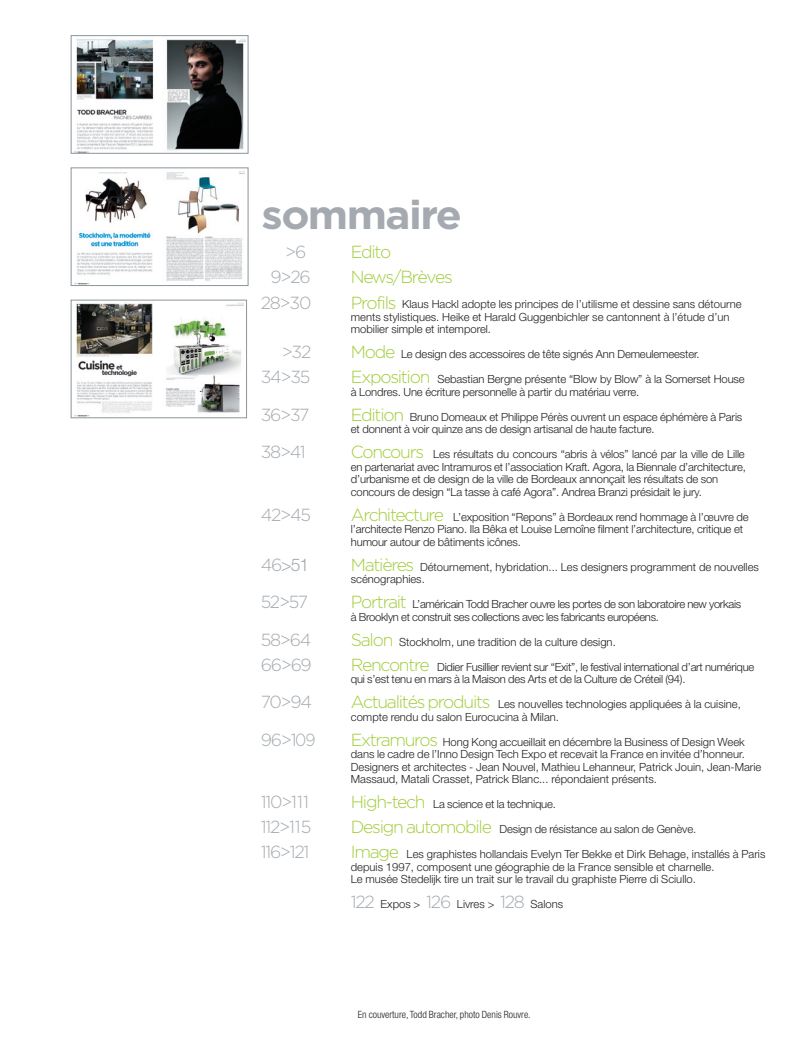
<style>
.page{position:relative;width:798px;height:1063px;background:#fff}
.page>*{position:absolute;margin:0;border:0;box-sizing:border-box;transform-origin:0 0}
.t1{font:700 40.12px "Gotham";letter-spacing:-.035em;color:#a4aab0;scale:1.06 1}
.t2{font:300 17.5px "Gotham";letter-spacing:-.07em;color:#a4aab0}
.t3{font:300 17.5px "Gotham";letter-spacing:-.07em;color:#a1cc3a}
.t4{font:300 17.5px "Helvetica Neue";color:#a4aab0}
.t5{font:300 11.25px/12.5px "Helvetica Neue";letter-spacing:-.01em;color:#231f20}
.t6{font:300 11.25px/12.5px "Helvetica Neue";letter-spacing:-.03em;color:#231f20}
.t7{font:300 condensed 10px "Helvetica Neue";color:#231f20}
.s1{font-family:"Gotham";font-size:17.5px;color:#a1cc3a}
.s2{font-family:"Gotham"}
.s3{font-family:"Gotham";font-size:17.5px;color:#a4aab0}
</style>
<div class="page">
<img style="left:74px;top:39px;width:172px;height:113px">
<div style="left:71px;top:35px;width:177px;height:119px;border:1px solid #8a959a"></div>
<img style="left:74px;top:171px;width:171px;height:113px">
<div style="left:71px;top:168px;width:177px;height:118px;border:1px solid #8a959a"></div>
<img style="left:74px;top:303px;width:170px;height:113px">
<div style="left:71px;top:300px;width:176px;height:118px;border:1px solid #8a959a"></div>
<h1 class="t1" style="left:261px;top:200px;width:190px">sommaire</h1>
<h2 class="t2" style="left:285px;top:246px;width:23px">&gt;6</h2>
<h2 class="t3" style="left:351px;top:246px;width:42px">Edito</h2>
<h2 class="t2" style="left:270px;top:271px;width:42px">9&gt;26</h2>
<h2 class="t3" style="left:351px;top:271px;width:103px">News/Brèves</h2>
<h2 class="t2" style="left:261px;top:296px;width:52px">28&gt;30</h2>
<p class="t5" style="left:351px;top:299px;width:392px"><span class="s1">Profils</span> Klaus Hackl adopte les principes de l’utilisme et dessine sans détourne ments stylistiques. Heike et Harald Guggenbichler se cantonnent à l’étude d’un mobilier simple et intemporel.</p>
<h2 class="t2" style="left:281px;top:346px;width:31px">&gt;32</h2>
<p class="t5" style="left:351px;top:349px;width:350px"><span class="s1">Mode</span> Le design des accessoires de tête signés Ann Demeulemeester.</p>
<h2 class="t2" style="left:261px;top:371px;width:51px">34&gt;35</h2>
<p class="t5" style="left:351px;top:374px;width:395px"><span class="s1">Exposition</span> Sebastian Bergne présente “Blow by Blow” à la Somerset House à Londres. Une écriture personnelle à partir du matériau verre.</p>
<h2 class="t2" style="left:261px;top:408px;width:50px">36&gt;37</h2>
<p class="t5" style="left:351px;top:412px;width:393px"><span class="s1">Edition</span> Bruno Domeaux et Philippe Pérès ouvrent un espace éphémère à Paris et donnent à voir quinze ans de design artisanal de haute facture.</p>
<h2 class="t2" style="left:261px;top:446px;width:47px">38&gt;41</h2>
<p class="t5" style="left:351px;top:449px;width:396px"><span class="s1">Concours</span> Les résultats du concours “abris à vélos” lancé par la ville de Lille en partenariat avec Intramuros et l’association Kraft. Agora, la Biennale d’architecture, d’urbanisme et de design de la ville de Bordeaux annonçait les résultats de son concours de design “La tasse à café Agora”. Andrea Branzi présidait le jury.</p>
<h2 class="t2" style="left:261px;top:508px;width:52px">42&gt;45</h2>
<p class="t5" style="left:351px;top:512px;width:399px"><span class="s1">Architecture</span> L’exposition “Repons” à Bordeaux rend hommage à l’œuvre de l’architecte Renzo Piano. Ila Bêka et Louise Lemoîne filment l’architecture, critique et humour autour de bâtiments icônes.</p>
<h2 class="t4" style="left:261px;top:558px;width:50px"><span class="s2">46</span>&gt;51</h2>
<p class="t5" style="left:351px;top:562px;width:409px"><span class="s1">Matières</span> Détournement, hybridation... Les designers programment de nouvelles scénographies.</p>
<h2 class="t2" style="left:261px;top:596px;width:49px">52&gt;57</h2>
<p class="t6" style="left:351px;top:599px;width:391px"><span class="s1">Portrait</span> L’américain Todd Bracher ouvre les portes de son laboratoire new yorkais à Brooklyn et construit ses collections avec les fabricants européens.</p>
<h2 class="t2" style="left:261px;top:633px;width:52px">58&gt;64</h2>
<p class="t5" style="left:351px;top:637px;width:266px"><span class="s1">Salon</span> Stockholm, une tradition de la culture design.</p>
<h2 class="t2" style="left:261px;top:658px;width:52px">66&gt;69</h2>
<p class="t5" style="left:351px;top:662px;width:405px"><span class="s1">Rencontre</span> Didier Fusillier revient sur “Exit”, le festival international d’art numérique qui s’est tenu en mars à la Maison des Arts et de la Culture de Créteil (94).</p>
<h2 class="t2" style="left:261px;top:696px;width:53px">70&gt;94</h2>
<p class="t5" style="left:351px;top:699px;width:391px"><span class="s1">Actualités produits</span> Les nouvelles technologies appliquées à la cuisine, compte rendu du salon Eurocucina à Milan.</p>
<h2 class="t2" style="left:261px;top:733px;width:56px">96&gt;109</h2>
<p class="t5" style="left:351px;top:737px;width:412px"><span class="s1">Extramuros</span> Hong Kong accueillait en décembre la Business of Design Week dans le cadre de l’Inno Design Tech Expo et recevait la France en invitée d’honneur.<br>Designers et architectes - Jean Nouvel, Mathieu Lehanneur, Patrick Jouin, Jean-Marie Massaud, Matali Crasset, Patrick Blanc... répondaient présents.</p>
<h2 class="t2" style="left:261px;top:796px;width:50px">110&gt;111</h2>
<p class="t5" style="left:351px;top:799px;width:206px"><span class="s1">High-tech</span> La science et la technique.</p>
<h2 class="t2" style="left:261px;top:821px;width:52px">112&gt;115</h2>
<p class="t5" style="left:351px;top:824px;width:347px"><span class="s1">Design automobile</span> Design de résistance au salon de Genève.</p>
<h2 class="t2" style="left:261px;top:846px;width:50px">116&gt;121</h2>
<p class="t5" style="left:351px;top:849px;width:416px"><span class="s1">Image</span> Les graphistes hollandais Evelyn Ter Bekke et Dirk Behage, installés à Paris depuis 1997, composent une géographie de la France sensible et charnelle.<br>Le musée Stedelijk tire un trait sur le travail du graphiste Pierre di Sciullo.</p>
<p class="t5" style="left:351px;top:899px;width:214px"><span class="s3">122</span> Expos &gt; <span class="s3">126</span> Livres &gt; <span class="s3">128</span> Salons</p>
<p class="t7" style="left:357px;top:1011px;width:174px">En couverture, Todd Bracher, photo Denis Rouvre.</p>
</div>
